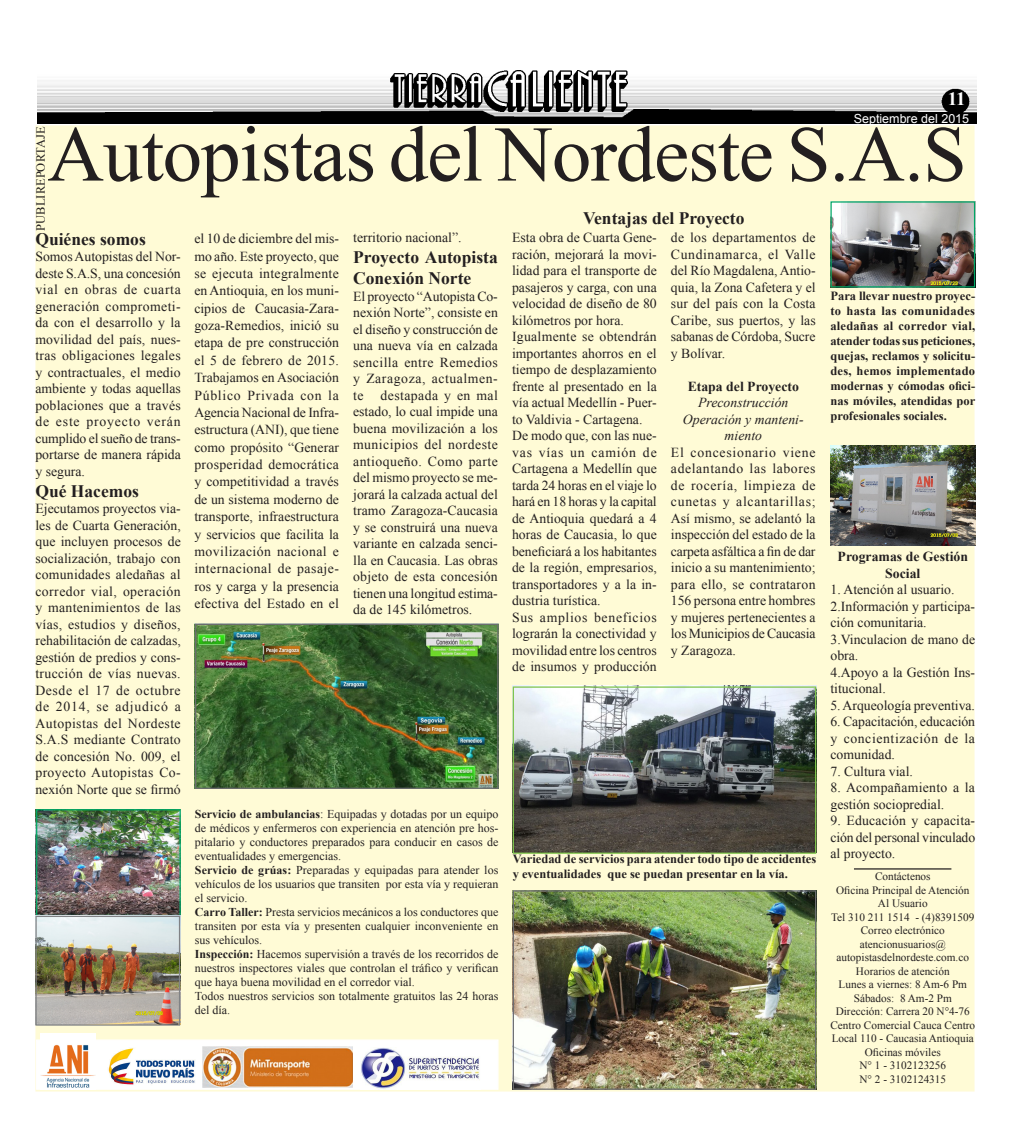
<style>
.page{position:relative;width:1010px;height:1127px;background:#fff}
.page>*{position:absolute;margin:0;border:0;box-sizing:border-box;transform-origin:0 0}
.TEXTO{font:78.75px "Times New Roman";letter-spacing:-.01em;color:#231f20}
.t1{font:700 18.75px "Times New Roman";color:#fff}
.TEXTO-2{font:700 17.5px/21px "Times New Roman";color:#231f20}
.TEXTO-3{font:13.75px/16.5px "Times New Roman";color:#231f20;text-align:justify}
.TEXTO-4{font:700 13.75px/16.5px "Times New Roman";color:#231f20;text-align:center}
.TEXTO-5{font:italic 13.75px/16.5px "Times New Roman";color:#231f20;text-align:center}
.pie_de_fotos{font:700 12.5px/15px "Times New Roman";color:#231f20}
.t2{font:12.5px "Arial";color:#fff}
.creditofoto{font:12.5px "Times New Roman";color:#231f20}
.TEXTO-6{font:12px/14px "Times New Roman";color:#231f20;text-align:justify}
.TEXTO-7{font:11.25px/13.5px "Times New Roman";color:#231f20;text-align:center}
.s1{font-weight:700}
</style>
<div class="page">
<img style="left:38px;top:71px;width:938px;height:53px">
<div style="left:35px;top:125px;width:939px;height:966px;background:#fffbd6;border:1px solid #fffbd6"></div>
<div style="left:36px;top:1039px;width:462px;height:51px;background:#fff;border:1px solid #fff"></div>
<img style="left:515px;top:688px;width:299px;height:164px">
<img style="left:832px;top:203px;width:141px;height:82px">
<hr style="left:854px;top:868px;width:97px;height:1px;background:#231f20">
<div style="left:830px;top:201px;width:145px;height:86px;border:1px solid #00a664"></div>
<div style="left:513px;top:686px;width:303px;height:168px;border:1px solid #7dc34a"></div>
<img style="left:195px;top:623px;width:303px;height:164px">
<img style="left:515px;top:892px;width:299px;height:196px">
<img style="left:35px;top:810px;width:144px;height:213px">
<img style="left:360px;top:1048px;width:121px;height:42px">
<img style="left:40px;top:1033px;width:56px;height:56px">
<img style="left:108px;top:1048px;width:87px;height:37px">
<img style="left:203px;top:1046px;width:150px;height:41px">
<div style="left:513px;top:890px;width:303px;height:200px;border:1px solid #6c6d70"></div>
<div style="left:195px;top:624px;width:303px;height:165px;border:1px solid #6c6d70"></div>
<img style="left:830px;top:445px;width:145px;height:100px">
<div style="left:36px;top:809px;width:145px;height:107px;border:1px solid #00a664"></div>
<div style="left:35px;top:916px;width:145px;height:109px;border:1px solid #808285"></div>
<p class="t1" style="left:947px;top:86px;width:19px">11</p>
<p class="t2" style="left:854px;top:110px;width:117px">Septiembre del 2015</p>
<p class="TEXTO" style="left:47px;top:101px;width:921px">Autopistas del Nordeste S.A.S</p>
<p class="creditofoto" style="left:32px;top:231px;width:105px;rotate:-90deg">PUBLIREPORTAJE</p>
<p class="TEXTO-2" style="left:583px;top:207px;width:163px">Ventajas del Proyecto</p>
<p class="TEXTO-2" style="left:35px;top:228px;width:112px">Quiénes somos</p>
<p class="TEXTO-3" style="left:35px;top:248px;width:147px">Somos Autopistas del Nor&shy;deste S.A.S, una concesión vial en obras de cuarta generación comprometi&shy;da con el desarrollo y la movilidad del país, nues&shy;tras obligaciones legales y contractuales, el medio ambiente y todas aquellas poblaciones que a través de este proyecto verán cumplido el sueño de trans&shy;portarse de manera rápida y segura.</p>
<p class="TEXTO-2" style="left:35px;top:480px;width:105px">Qué Hacemos</p>
<p class="TEXTO-3" style="left:35px;top:500px;width:147px">Ejecutamos proyectos via&shy;les de Cuarta Generación, que incluyen procesos de socialización, trabajo con comunidades aledañas al corredor vial, operación y mantenimientos de las vías, estudios y diseños, rehabilitación de calzadas, gestión de predios y cons&shy;trucción de vías nuevas.<br>Desde el 17 de octubre de 2014, se adjudicó a Autopistas del Nordeste S.A.S mediante Contrato de concesión No. 009, el proyecto Autopistas Co&shy;nexión Norte que se firmó</p>
<p class="TEXTO-3" style="left:194px;top:230px;width:146px;line-height:17.4px">el 10 de diciembre del mis&shy;mo año. Este proyecto, que se ejecuta integralmente en Antioquia, en los muni&shy;cipios de Caucasia-Zara&shy;goza-Remedios, inició su etapa de pre construcción el 5 de febrero de 2015.<br>Trabajamos en Asociación Público Privada con la Agencia Nacional de Infra&shy;estructura (ANI), que tiene como propósito “Generar prosperidad democrática y competitividad a través de un sistema moderno de transporte, infraestructura y servicios que facilita la movilización nacional e internacional de pasaje&shy;ros y carga y la presencia efectiva del Estado en el</p>
<p class="TEXTO-3" style="left:353px;top:229px;width:110px">territorio nacional”.</p>
<p class="TEXTO-2" style="left:353px;top:247px;width:146px">Proyecto Autopista<br>Conexión Norte</p>
<p class="TEXTO-3" style="left:353px;top:288px;width:146px">El proyecto “Autopista Co&shy;nexión Norte”, consiste en el diseño y construcción de una nueva vía en calzada sencilla entre Remedios y Zaragoza, actualmen&shy;te destapada y en mal estado, lo cual impide una buena movilización a los municipios del nordeste antioqueño. Como parte del mismo proyecto se me&shy;jorará la calzada actual del tramo Zaragoza-Caucasia y se construirá una nueva variante en calzada senci&shy;lla en Caucasia. Las obras objeto de esta concesión tienen una longitud estima&shy;da de 145 kilómetros.</p>
<p class="TEXTO-6" style="left:195px;top:806px;width:305px"><span class="s1">Servicio de ambulancias</span>: Equipadas y dotadas por un equipo de médicos y enfermeros con experiencia en atención pre hos&shy;pitalario y conductores preparados para conducir en casos de eventualidades y emergencias.</p>
<p class="TEXTO-6" style="left:195px;top:862px;width:305px"><span class="s1">Servicio de grúas:</span> Preparadas y equipadas para atender los vehículos de los usuarios que transiten por esta vía y requieran el servicio.</p>
<p class="TEXTO-6" style="left:195px;top:904px;width:305px"><span class="s1">Carro Taller:</span> Presta servicios mecánicos a los conductores que transiten por esta vía y presenten cualquier inconveniente en sus vehículos.</p>
<p class="TEXTO-6" style="left:195px;top:946px;width:305px"><span class="s1">Inspección:</span> Hacemos supervisión a través de los recorridos de nuestros inspectores viales que controlan el tráfico y verifican que haya buena movilidad en el corredor vial.</p>
<p class="TEXTO-6" style="left:195px;top:988px;width:305px">Todos nuestros servicios son totalmente gratuitos las 24 horas del día.</p>
<p class="TEXTO-3" style="left:512px;top:229px;width:146px">Esta obra de Cuarta Gene&shy;ración, mejorará la movi&shy;lidad para el transporte de pasajeros y carga, con una velocidad de diseño de 80 kilómetros por hora.</p>
<p class="TEXTO-3" style="left:512px;top:328px;width:146px">Igualmente se obtendrán importantes ahorros en el tiempo de desplazamiento frente al presentado en la vía actual Medellín - Puer&shy;to Valdivia - Cartagena.</p>
<p class="TEXTO-3" style="left:512px;top:427px;width:146px">De modo que, con las nue&shy;vas vías un camión de Cartagena a Medellín que tarda 24 horas en el viaje lo hará en 18 horas y la capital de Antioquia quedará a 4 horas de Caucasia, lo que beneficiará a los habitantes de la región, empresarios, transportadores y a la in&shy;dustria turística.</p>
<p class="TEXTO-3" style="left:512px;top:609px;width:146px">Sus amplios beneficios lograrán la conectividad y movilidad entre los centros de insumos y producción</p>
<p class="TEXTO-3" style="left:671px;top:229px;width:146px">de los departamentos de Cundinamarca, el Valle del Río Magdalena, Antio&shy;quia, la Zona Cafetera y el sur del país con la Costa Caribe, sus puertos, y las sabanas de Córdoba, Sucre y Bolívar.</p>
<p class="TEXTO-4" style="left:688px;top:378px;width:113px">Etapa del Proyecto</p>
<p class="TEXTO-5" style="left:698px;top:394px;width:92px">Preconstrucción</p>
<p class="TEXTO-5" style="left:683px;top:411px;width:122px">Operación y manteni&shy;miento</p>
<p class="TEXTO-3" style="left:671px;top:444px;width:146px">El concesionario viene adelantando las labores de rocería, limpieza de cunetas y alcantarillas; Así mismo, se adelantó la inspección del estado de la carpeta asfáltica a fin de dar inicio a su mantenimiento; para ello, se contrataron 156 persona entre hombres y mujeres pertenecientes a los Municipios de Caucasia y Zaragoza.</p>
<p class="pie_de_fotos" style="left:513px;top:850px;width:305px">Variedad de servicios para atender todo tipo de accidentes y eventualidades que se puedan presentar en la vía.</p>
<p class="pie_de_fotos" style="left:830px;top:288px;width:146px;text-align:justify">Para llevar nuestro proyec&shy;to hasta las comunidades aledañas al corredor vial, atender todas sus peticiones, quejas, reclamos y solicitu&shy;des, hemos implementado modernas y cómodas ofici&shy;nas móviles, atendidas por profesionales sociales.</p>
<p class="TEXTO-4" style="left:837px;top:548px;width:132px">Programas de Gestión<br>Social</p>
<p class="TEXTO-3" style="left:830px;top:581px;width:126px">1. Atención al usuario.</p>
<p class="TEXTO-3" style="left:830px;top:598px;width:146px">2.Información y participa&shy;ción comunitaria.</p>
<p class="TEXTO-3" style="left:830px;top:631px;width:146px">3.Vinculacion de mano de obra.</p>
<p class="TEXTO-3" style="left:830px;top:664px;width:146px">4.Apoyo a la Gestión Ins&shy;titucional.</p>
<p class="TEXTO-3" style="left:830px;top:697px;width:146px">5. Arqueología preventiva.</p>
<p class="TEXTO-3" style="left:830px;top:713px;width:146px">6. Capacitación, educación y concientización de la comunidad.</p>
<p class="TEXTO-3" style="left:830px;top:763px;width:84px">7. Cultura vial.</p>
<p class="TEXTO-3" style="left:830px;top:779px;width:146px">8. Acompañamiento a la gestión sociopredial.</p>
<p class="TEXTO-3" style="left:830px;top:812px;width:146px">9. Educación y capacita&shy;ción del personal vinculado al proyecto.</p>
<p class="TEXTO-7" style="left:875px;top:869px;width:57px">Contáctenos</p>
<p class="TEXTO-7" style="left:836px;top:883px;width:135px">Oficina Principal de Atención<br>Al Usuario</p>
<p class="TEXTO-7" style="left:831px;top:910px;width:145px">Tel 310 211 1514 - (4)8391509</p>
<p class="TEXTO-7" style="left:861px;top:923px;width:86px">Correo electrónico</p>
<p class="TEXTO-7" style="left:860px;top:937px;width:87px">atencionusuarios@</p>
<p class="TEXTO-7" style="left:836px;top:950px;width:134px">autopistasdelnordeste.com.co</p>
<p class="TEXTO-7" style="left:856px;top:964px;width:95px">Horarios de atención</p>
<p class="TEXTO-7" style="left:838px;top:977px;width:130px">Lunes a viernes: 8 Am-6 Pm</p>
<p class="TEXTO-7" style="left:854px;top:991px;width:100px">Sábados: 8 Am-2 Pm</p>
<p class="TEXTO-7" style="left:836px;top:1004px;width:136px">Dirección: Carrera 20 N°4-76</p>
<p class="TEXTO-7" style="left:830px;top:1018px;width:146px;text-align:left">Centro Comercial Cauca Centro<br>Local 110 - Caucasia Antioquia</p>
<p class="TEXTO-7" style="left:865px;top:1045px;width:77px">Oficinas móviles</p>
<p class="TEXTO-7" style="left:859px;top:1058px;width:88px">N° 1 - 3102123256</p>
<p class="TEXTO-7" style="left:859px;top:1072px;width:88px">N° 2 - 3102124315</p>
</div>
